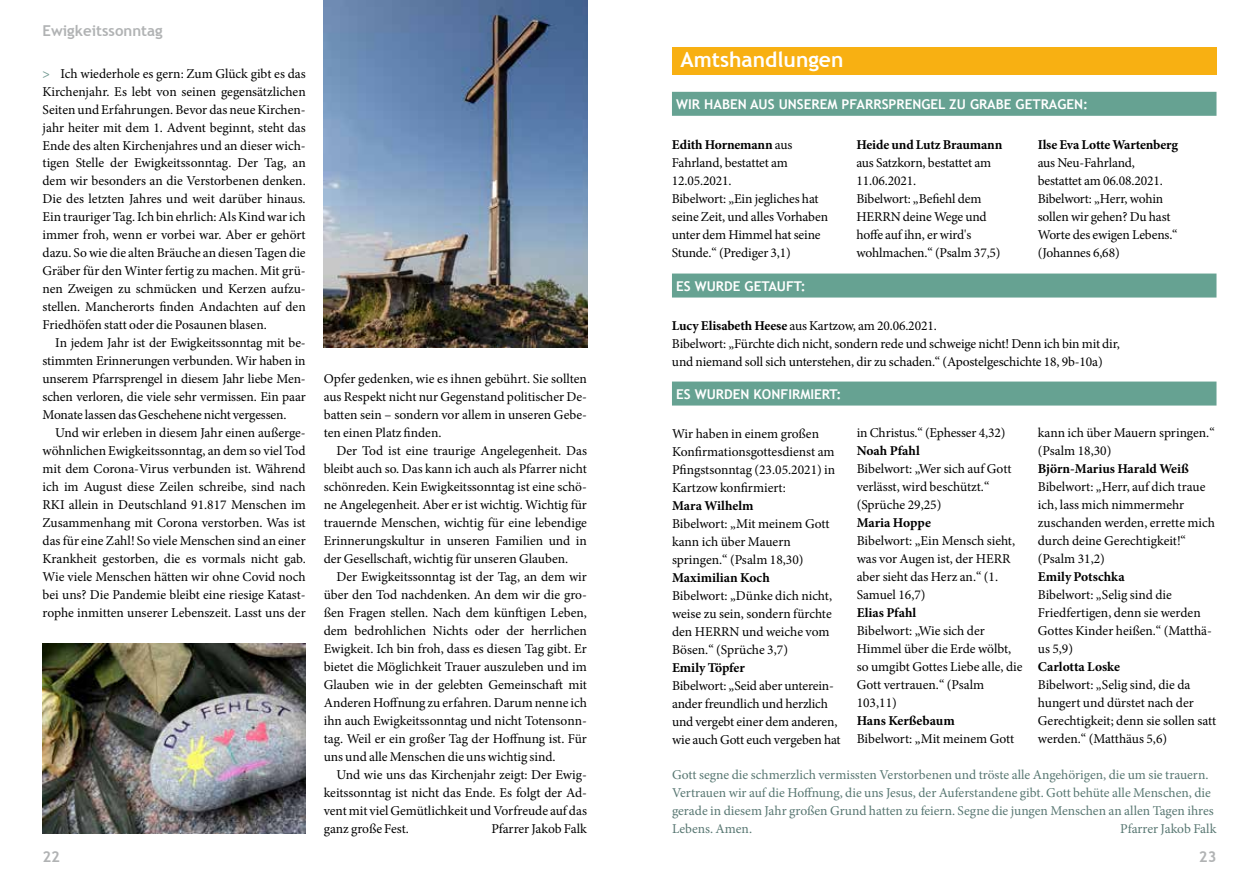
<style>
.page{position:relative;width:1259px;height:893px;background:#fff}
.page>*{position:absolute;margin:0;border:0;box-sizing:border-box;transform-origin:0 0}
.t1{font:700 21px "Trebuchet MS";color:#fff}
.t2{font:700 15px "Trebuchet MS";color:#b1b3b4}
.t3{font:13.5px/18px "Minion Pro";letter-spacing:-.005em;color:#000}
.t4{font:13.5px/18px "Minion Pro";color:#587772}
.t5{font:700 13.5px "Minion Pro";letter-spacing:-.005em;color:#000}
.t6{font:700 13.5px "Trebuchet MS";color:#fff}
.s1{font-weight:700;color:#759c94}
.s2{font-weight:700}
</style>
<div class="page">
<div style="left:672px;top:47px;width:544px;height:27px;background:#f8b012"></div>
<div style="left:672px;top:92px;width:544px;height:24px;background:#66a292"></div>
<div style="left:672px;top:274px;width:544px;height:24px;background:#66a292"></div>
<div style="left:672px;top:382px;width:544px;height:24px;background:#66a292"></div>
<img style="left:43px;top:643px;width:263px;height:191px">
<img style="left:324px;top:0;width:263px;height:348px">
<p class="t2" style="left:43px;top:21px;width:122px">Ewigkeitssonntag</p>
<p class="t3" style="left:43px;top:64px;width:265px;text-align:justify"><span class="s1">&gt;</span> Ich wiederhole es gern: Zum Glück gibt es das Kirchenjahr. Es lebt von seinen gegensätzlichen Seiten und Erfahrungen. Bevor das neue Kirchen&shy;jahr heiter mit dem 1. Advent beginnt, steht das Ende des alten Kirchenjahres und an dieser wich&shy;tigen Stelle der Ewigkeitssonntag. Der Tag, an dem wir besonders an die Verstorbenen denken.<br>Die des letzten Jahres und weit darüber hinaus.<br>Ein trauriger Tag. Ich bin ehrlich: Als Kind war ich immer froh, wenn er vorbei war. Aber er gehört dazu. So wie die alten Bräuche an diesen Tagen die Gräber für den Winter fertig zu machen. Mit grü&shy;nen Zweigen zu schmücken und Kerzen aufzu&shy;stellen. Mancherorts finden Andachten auf den Friedhöfen statt oder die Posaunen blasen.</p>
<p class="t3" style="left:43px;top:334px;width:265px;text-align:justify;text-indent:13px">In jedem Jahr ist der Ewigkeitssonntag mit be&shy;stimmten Erinnerungen verbunden. Wir haben in unserem Pfarrsprengel in diesem Jahr liebe Men&shy;schen verloren, die viele sehr vermissen. Ein paar Monate lassen das Geschehene nicht vergessen.</p>
<p class="t3" style="left:43px;top:424px;width:265px;text-align:justify;text-indent:13px">Und wir erleben in diesem Jahr einen außerge&shy;wöhnlichen Ewigkeitssonntag, an dem so viel Tod mit dem Corona-Virus verbunden ist. Während ich im August diese Zeilen schreibe, sind nach RKI allein in Deutschland 91.817 Menschen im Zusammenhang mit Corona verstorben. Was ist das für eine Zahl! So viele Menschen sind an einer Krankheit gestorben, die es vormals nicht gab.<br>Wie viele Menschen hätten wir ohne Covid noch bei uns? Die Pandemie bleibt eine riesige Katast&shy;rophe inmitten unserer Lebenszeit. Lasst uns der</p>
<p class="t3" style="left:324px;top:370px;width:265px;text-align:justify">Opfer gedenken, wie es ihnen gebührt. Sie sollten aus Respekt nicht nur Gegenstand politischer De&shy;batten sein – sondern vor allem in unseren Gebe&shy;ten einen Platz finden.</p>
<p class="t3" style="left:324px;top:442px;width:265px;text-align:justify;text-indent:13px">Der Tod ist eine traurige Angelegenheit. Das bleibt auch so. Das kann ich auch als Pfarrer nicht schönreden. Kein Ewigkeitssonntag ist eine schö&shy;ne Angelegenheit. Aber er ist wichtig. Wichtig für trauernde Menschen, wichtig für eine lebendige Erinnerungskultur in unseren Familien und in der Gesellschaft, wichtig für unseren Glauben.</p>
<p class="t3" style="left:324px;top:568px;width:265px;text-align:justify;text-indent:13px">Der Ewigkeitssonntag ist der Tag, an dem wir über den Tod nachdenken. An dem wir die gro&shy;ßen Fragen stellen. Nach dem künftigen Leben, dem bedrohlichen Nichts oder der herrlichen Ewigkeit. Ich bin froh, dass es diesen Tag gibt. Er bietet die Möglichkeit Trauer auszuleben und im Glauben wie in der gelebten Gemeinschaft mit Anderen Hoffnung zu erfahren. Darum nenne ich ihn auch Ewigkeitssonntag und nicht Totensonn&shy;tag. Weil er ein großer Tag der Hoffnung ist. Für uns und alle Menschen die uns wichtig sind.</p>
<p class="t3" style="left:324px;top:766px;width:265px;text-align:justify;text-indent:13px">Und wie uns das Kirchenjahr zeigt: Der Ewig&shy;keitssonntag ist nicht das Ende. Es folgt der Ad&shy;vent mit viel Gemütlichkeit und Vorfreude auf das ganz große Fest.</p>
<p class="t3" style="left:491px;top:820px;width:97px">Pfarrer Jakob Falk</p>
<h1 class="t1" style="left:680px;top:46px;width:164px">Amtshandlungen</h1>
<p class="t6" style="left:676px;top:96px;width:413px">WIR HABEN AUS UNSEREM PFARRSPRENGEL ZU GRABE GETRAGEN:</p>
<p class="t3" style="left:672px;top:136px;width:158px"><span class="s2">Edith Hornemann</span> aus<br>Fahrland, bestattet am<br>12.05.2021.<br>Bibelwort: „Ein jegliches hat seine Zeit, und alles Vorhaben unter dem Himmel hat seine<br>Stunde.“ (Prediger 3,1)</p>
<p class="t5" style="left:856px;top:135px;width:147px">Heide und Lutz Braumann</p>
<p class="t3" style="left:856px;top:154px;width:146px">aus Satzkorn, bestattet am<br>11.06.2021.<br>Bibelwort: „Befiehl dem<br>HERRN deine Wege und hoffe auf ihn, er wird's wohlmachen.“ (Psalm 37,5)</p>
<p class="t5" style="left:1037px;top:135px;width:142px">Ilse Eva Lotte Wartenberg</p>
<p class="t3" style="left:1037px;top:154px;width:141px">aus Neu-Fahrland, bestattet am 06.08.2021.<br>Bibelwort: „Herr, wohin sollen wir gehen? Du hast<br>Worte des ewigen Lebens.“ (Johannes 6,68)</p>
<p class="t6" style="left:676px;top:277px;width:131px">ES WURDE GETAUFT:</p>
<p class="t3" style="left:672px;top:316px;width:449px"><span class="s2">Lucy Elisabeth Heese</span> aus Kartzow, am 20.06.2021.<br>Bibelwort: „Fürchte dich nicht, sondern rede und schweige nicht! Denn ich bin mit dir, und niemand soll sich unterstehen, dir zu schaden.“ (Apostelgeschichte 18, 9b-10a)</p>
<p class="t6" style="left:676px;top:385px;width:167px">ES WURDEN KONFIRMIERT:</p>
<p class="t3" style="left:1038px;top:424px;width:178px">kann ich über Mauern springen.“ (Psalm 18,30)</p>
<p class="t5" style="left:1038px;top:460px;width:152px">Björn-Marius Harald Weiß</p>
<p class="t3" style="left:1038px;top:478px;width:179px">Bibelwort: „Herr, auf dich traue ich, lass mich nimmermehr zuschanden werden, errette mich durch deine Gerechtigkeit!“ (Psalm 31,2)</p>
<p class="t5" style="left:1038px;top:568px;width:88px">Emily Potschka</p>
<p class="t3" style="left:1038px;top:586px;width:176px">Bibelwort: „Selig sind die<br>Friedfertigen, denn sie werden<br>Gottes Kinder heißen.“ (Matthä&shy;us 5,9)</p>
<p class="t5" style="left:1038px;top:657px;width:84px">Carlotta Loske</p>
<p class="t3" style="left:1038px;top:676px;width:180px">Bibelwort: „Selig sind, die da hungert und dürstet nach der<br>Gerechtigkeit; denn sie sollen satt werden.“ (Matthäus 5,6)</p>
<p class="t4" style="left:672px;top:766px;width:543px">Gott segne die schmerzlich vermissten Verstorbenen und tröste alle Angehörigen, die um sie trauern.<br>Vertrauen wir auf die Hoffnung, die uns Jesus, der Auferstandene gibt. Gott behüte alle Menschen, die gerade in diesem Jahr großen Grund hatten zu feiern. Segne die jungen Menschen an allen Tagen ihres Lebens. Amen.</p>
<p class="t3" style="left:856px;top:424px;width:150px">in Christus.“ (Ephesser 4,32)</p>
<p class="t5" style="left:856px;top:442px;width:65px">Noah Pfahl</p>
<p class="t3" style="left:856px;top:460px;width:156px">Bibelwort: „Wer sich auf Gott verlässt, wird beschützt.“ (Sprüche 29,25)</p>
<p class="t5" style="left:856px;top:514px;width:76px">Maria Hoppe</p>
<p class="t3" style="left:856px;top:532px;width:160px">Bibelwort: „Ein Mensch sieht, was vor Augen ist, der HERR aber sieht das Herz an.“ (1.<br>Samuel 16,7)</p>
<p class="t5" style="left:856px;top:604px;width:61px">Elias Pfahl</p>
<p class="t3" style="left:856px;top:622px;width:167px">Bibelwort: „Wie sich der<br>Himmel über die Erde wölbt, so umgibt Gottes Liebe alle, die<br>Gott vertrauen.“ (Psalm<br>103,11)</p>
<p class="t5" style="left:856px;top:712px;width:100px">Hans Kerßebaum</p>
<p class="t3" style="left:856px;top:730px;width:159px">Bibelwort: „Mit meinem Gott</p>
<p class="t3" style="left:672px;top:424px;width:165px">Wir haben in einem großen<br>Konfirmationsgottesdienst am<br>Pfingstsonntag (23.05.2021) in<br>Kartzow konfirmiert:</p>
<p class="t5" style="left:672px;top:496px;width:83px">Mara Wilhelm</p>
<p class="t3" style="left:672px;top:514px;width:159px">Bibelwort: „Mit meinem Gott kann ich über Mauern springen.“ (Psalm 18,30)</p>
<p class="t5" style="left:672px;top:568px;width:99px">Maximilian Koch</p>
<p class="t3" style="left:672px;top:586px;width:162px">Bibelwort: „Dünke dich nicht, weise zu sein, sondern fürchte den HERRN und weiche vom<br>Bösen.“ (Sprüche 3,7)</p>
<p class="t5" style="left:672px;top:658px;width:74px">Emily Töpfer</p>
<p class="t3" style="left:672px;top:676px;width:170px">Bibelwort: „Seid aber unterein&shy;ander freundlich und herzlich und vergebt einer dem anderen, wie auch Gott euch vergeben hat</p>
<p class="t4" style="left:1120px;top:820px;width:98px">Pfarrer Jakob Falk</p>
<p class="t2" style="left:43px;top:847px;width:19px">22</p>
<p class="t2" style="left:1198px;top:847px;width:19px">23</p>
</div>
